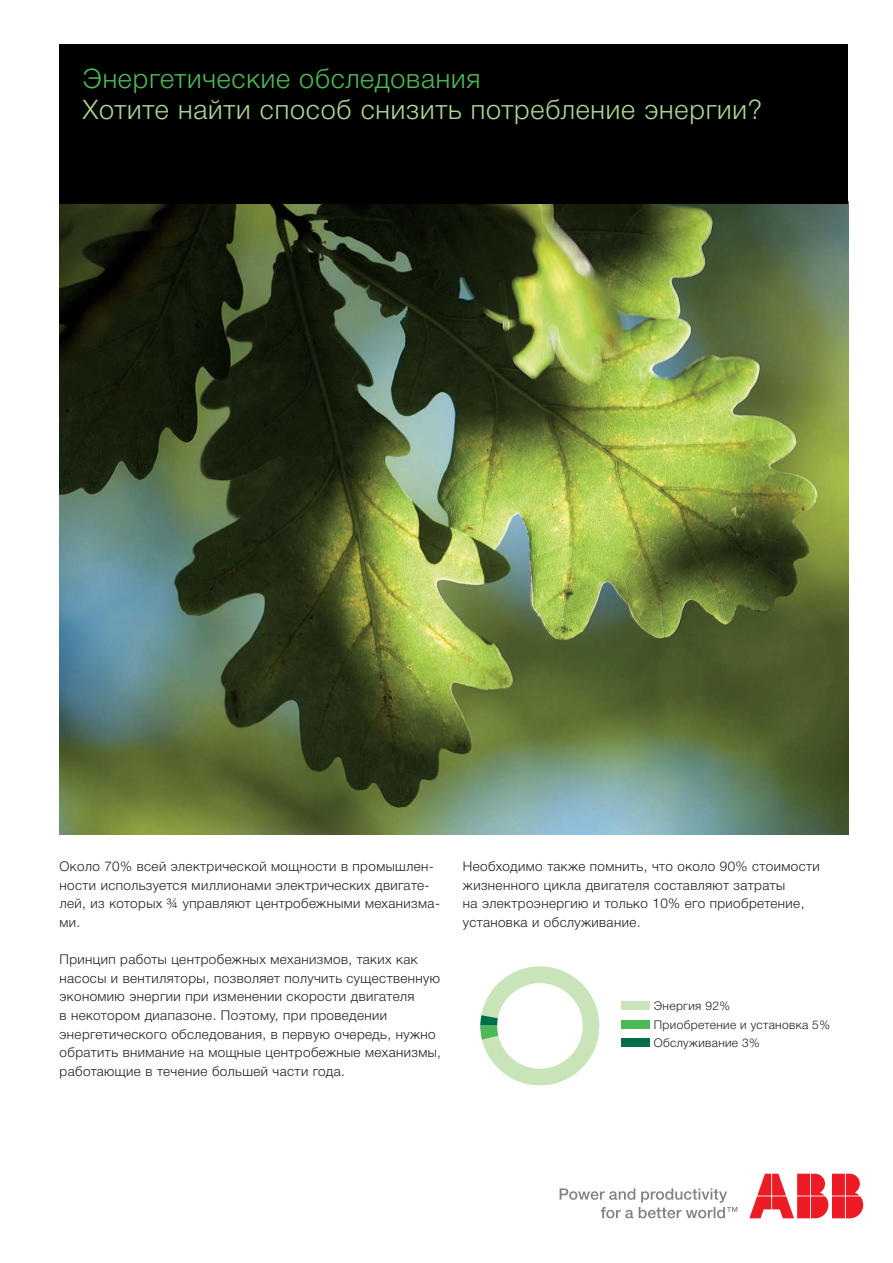
<style>
.page{position:relative;width:893px;height:1263px;background:#fff}
.page>*{position:absolute;margin:0;border:0;box-sizing:border-box;transform-origin:0 0}
.t1{font:300 27px "Helvetica Neue Cyr";letter-spacing:.03em;color:#acd693}
.t2{font:300 27px "Helvetica Neue Cyr";letter-spacing:.03em;color:#4db857}
.t3{font:300 13.5px/18.6px "Helvetica Neue Cyr";letter-spacing:.03em;color:#231f20}
.t4{font:300 12px/18.6px "Helvetica Neue Cyr";letter-spacing:.03em;color:#231f20}
.s1{font-family:"Helvetica Neue LT Com"}
</style>
<div class="page">
<svg style="left:560px;top:1188px;width:177px;height:30px"></svg>
<svg style="left:749px;top:1174px;width:114px;height:44px"></svg>
<img style="left:60px;top:204px;width:788px;height:630px">
<svg style="left:480px;top:966px;width:120px;height:120px"></svg>
<div style="left:497px;top:983px;width:86px;height:86px;background:#fff;border-radius:50%"></div>
<div style="left:621px;top:1002px;width:28px;height:8px;background:#c9e4b9"></div>
<div style="left:621px;top:1020px;width:28px;height:8px;background:#4db857"></div>
<div style="left:621px;top:1039px;width:28px;height:8px;background:#006f49"></div>
<div style="left:60px;top:45px;width:788px;height:159px;background:#000"></div>
<h1 class="t2" style="left:83px;top:68px;width:399px">Энергетические обследования</h1>
<h1 class="t1" style="left:83px;top:100px;width:681px">Хотите найти способ снизить потребление энергии?</h1>
<p class="t3" style="left:60px;top:859px;width:382px">Около 70% всей электрической мощности в промышлен&shy;ности используется миллионами электрических двигате&shy;лей, из которых <span class="s1">¾</span> управляют центробежными механизма&shy;ми.</p>
<p class="t3" style="left:60px;top:952px;width:383px">Принцип работы центробежных механизмов, таких как насосы и вентиляторы, позволяет получить существенную экономию энергии при изменении скорости двигателя<br>в некотором диапазоне. Поэтому, при проведении энергетического обследования, в первую очередь, нужно обратить внимание на мощные центробежные механизмы, работающие в течение большей части года.</p>
<p class="t3" style="left:463px;top:859px;width:358px">Необходимо также помнить, что около 90% стоимости жизненного цикла двигателя составляют затраты<br>на электроэнергию и только 10% его приобретение, установка и обслуживание.</p>
<p class="t4" style="left:654px;top:998px;width:178px">Энергия 92%<br>Приобретение и установка 5%<br>Обслуживание 3%</p>
</div>
